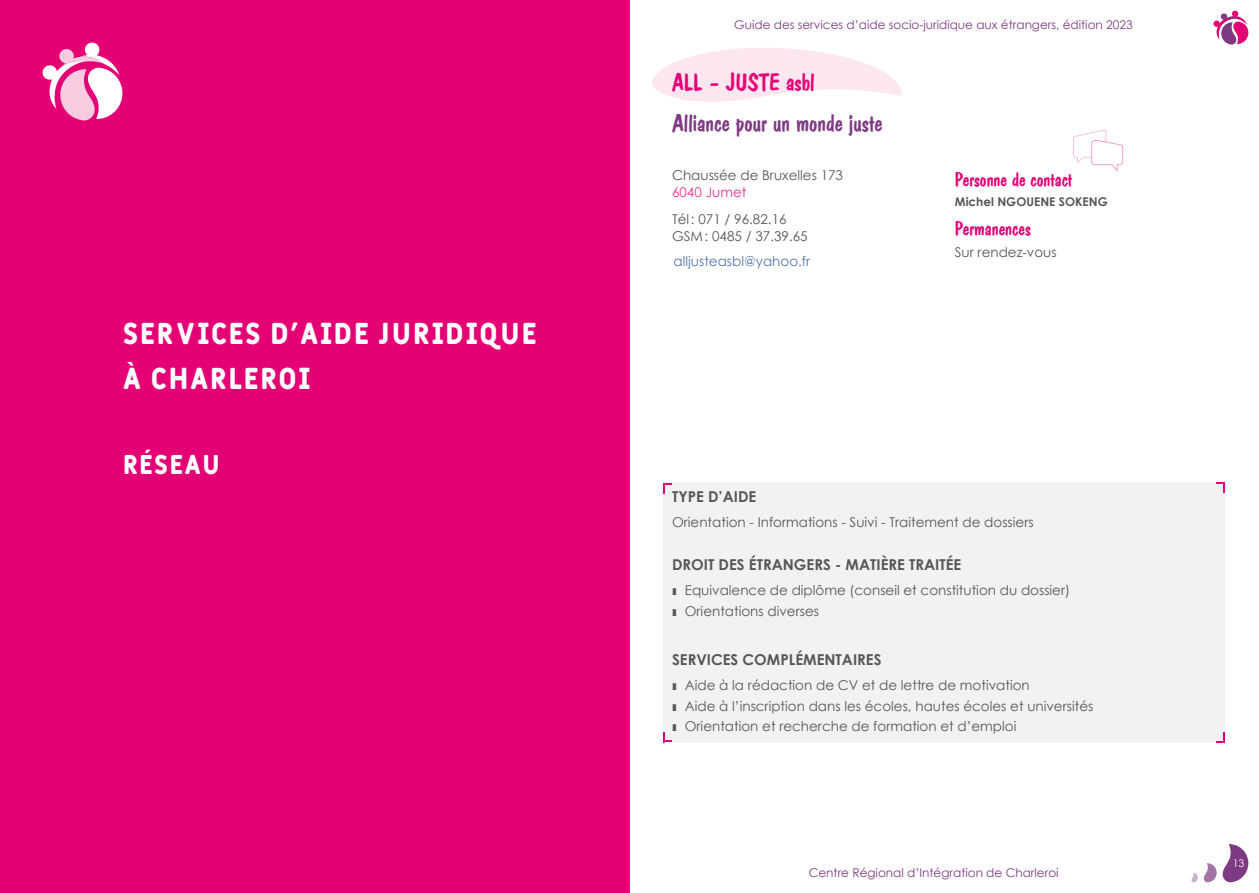
<style>
.page{position:relative;width:1259px;height:893px;background:#fff}
.page>*{position:absolute;margin:0;border:0;box-sizing:border-box;transform-origin:0 0}
.t1{font:30px/45px "Fulbo Retro";letter-spacing:.02em;color:#fff}
.t2{font:27px "Fulbo Retro";letter-spacing:.015em;color:#fff}
.t3{font:24px "Dom Casual Becker";color:#7f3a84}
.t4{font:24px "Dom Casual Becker";color:#e40074}
.t5{font:19.5px "Dom Casual Becker";color:#e40074}
.t6{font:700 15px "Century Gothic";color:#575756}
.t7{font:13.5px/20.7px "Century Gothic";color:#575756}
.t8{font:13.5px "Century Gothic";color:#5576af}
.t9{font:13.5px "Century Gothic";color:#e93390}
.t10{font:12px "Century Gothic";color:#7f3a84}
.t11{font:700 12px "Century Gothic";color:#575756}
.t12{font:10.5px "Century Gothic";color:#fff}
.s1{font-family:"Serpentine Becker"}
</style>
<div class="page">
<svg style="left:1213px;top:10px;width:35px;height:35px"></svg>
<svg style="left:1222px;top:844px;width:26px;height:38px"></svg>
<svg style="left:1191px;top:863px;width:25px;height:19px"></svg>
<div style="left:0;top:0;width:629px;height:893px;background:#e40074"></div>
<svg style="left:42px;top:42px;width:81px;height:78px"></svg>
<svg style="left:652px;top:48px;width:250px;height:54px"></svg>
<div style="left:663px;top:483px;width:562px;height:31px;background:#f2f2f2"></div>
<div style="left:663px;top:509px;width:562px;height:30px;background:#f2f2f2"></div>
<div style="left:663px;top:529px;width:562px;height:30px;background:#f2f2f2"></div>
<div style="left:663px;top:551px;width:562px;height:31px;background:#f2f2f2"></div>
<div style="left:663px;top:577px;width:562px;height:30px;background:#f2f2f2"></div>
<div style="left:663px;top:597px;width:562px;height:30px;background:#f2f2f2"></div>
<div style="left:663px;top:619px;width:562px;height:31px;background:#f2f2f2"></div>
<div style="left:663px;top:645px;width:562px;height:31px;background:#f2f2f2"></div>
<div style="left:663px;top:671px;width:562px;height:30px;background:#f2f2f2"></div>
<div style="left:663px;top:692px;width:562px;height:30px;background:#f2f2f2"></div>
<div style="left:663px;top:713px;width:562px;height:30px;background:#f2f2f2"></div>
<svg style="left:663px;top:483px;width:9px;height:10px"></svg>
<svg style="left:663px;top:732px;width:9px;height:10px"></svg>
<svg style="left:1216px;top:732px;width:8px;height:11px"></svg>
<svg style="left:1216px;top:482px;width:8px;height:11px"></svg>
<svg style="left:1073px;top:129px;width:50px;height:42px"></svg>
<h1 class="t1" style="left:122px;top:312px;width:416px">SERVICES D’AIDE JURIDIQUE<br>À CHARLEROI</h1>
<h2 class="t2" style="left:122px;top:449px;width:100px">RÉSEAU</h2>
<p class="t10" style="left:734px;top:17px;width:400px">Guide des services d’aide socio-juridique aux étrangers, édition 2023</p>
<h3 class="t4" style="left:672px;top:69px;width:144px">ALL – JUSTE asbl</h3>
<h3 class="t3" style="left:672px;top:110px;width:212px">Alliance pour un monde juste</h3>
<p class="t7" style="left:672px;top:164px;width:173px">Chaussée de Bruxelles 173</p>
<p class="t9" style="left:672px;top:183px;width:76px">6040 Jumet</p>
<p class="t7" style="left:672px;top:210px;width:137px;line-height:17.7px">Tél: 071 / 96.82.16<br>GSM: 0485 / 37.39.65</p>
<p class="t8" style="left:673px;top:252px;width:138px">alljusteasbl@yahoo.fr</p>
<h3 class="t5" style="left:955px;top:168px;width:119px">Personne de contact</h3>
<p class="t11" style="left:955px;top:193px;width:154px">Michel NGOUENE SOKENG</p>
<h3 class="t5" style="left:955px;top:217px;width:78px">Permanences</h3>
<p class="t7" style="left:955px;top:241px;width:103px">Sur rendez-vous</p>
<p class="t6" style="left:672px;top:486px;width:86px">TYPE D’AIDE</p>
<p class="t7" style="left:672px;top:512px;width:363px">Orientation - Informations - Suivi - Traitement de dossiers</p>
<p class="t6" style="left:672px;top:554px;width:291px">DROIT DES ÉTRANGERS - MATIÈRE TRAITÉE</p>
<p class="t7" style="left:672px;top:580px;width:399px"><span class="s1">ı</span> Equivalence de diplôme (conseil et constitution du dossier) <span class="s1">ı</span> Orientations diverses</p>
<p class="t6" style="left:672px;top:648px;width:211px">SERVICES COMPLÉMENTAIRES</p>
<p class="t7" style="left:672px;top:674px;width:423px"><span class="s1">ı</span> Aide à la rédaction de CV et de lettre de motivation<br><span class="s1">ı</span> Aide à l’inscription dans les écoles, hautes écoles et universités <span class="s1">ı</span> Orientation et recherche de formation et d’emploi</p>
<p class="t10" style="left:808px;top:864px;width:251px">Centre Régional d’Intégration de Charleroi</p>
<p class="t12" style="left:1232px;top:856px;width:13px">13</p>
</div>
